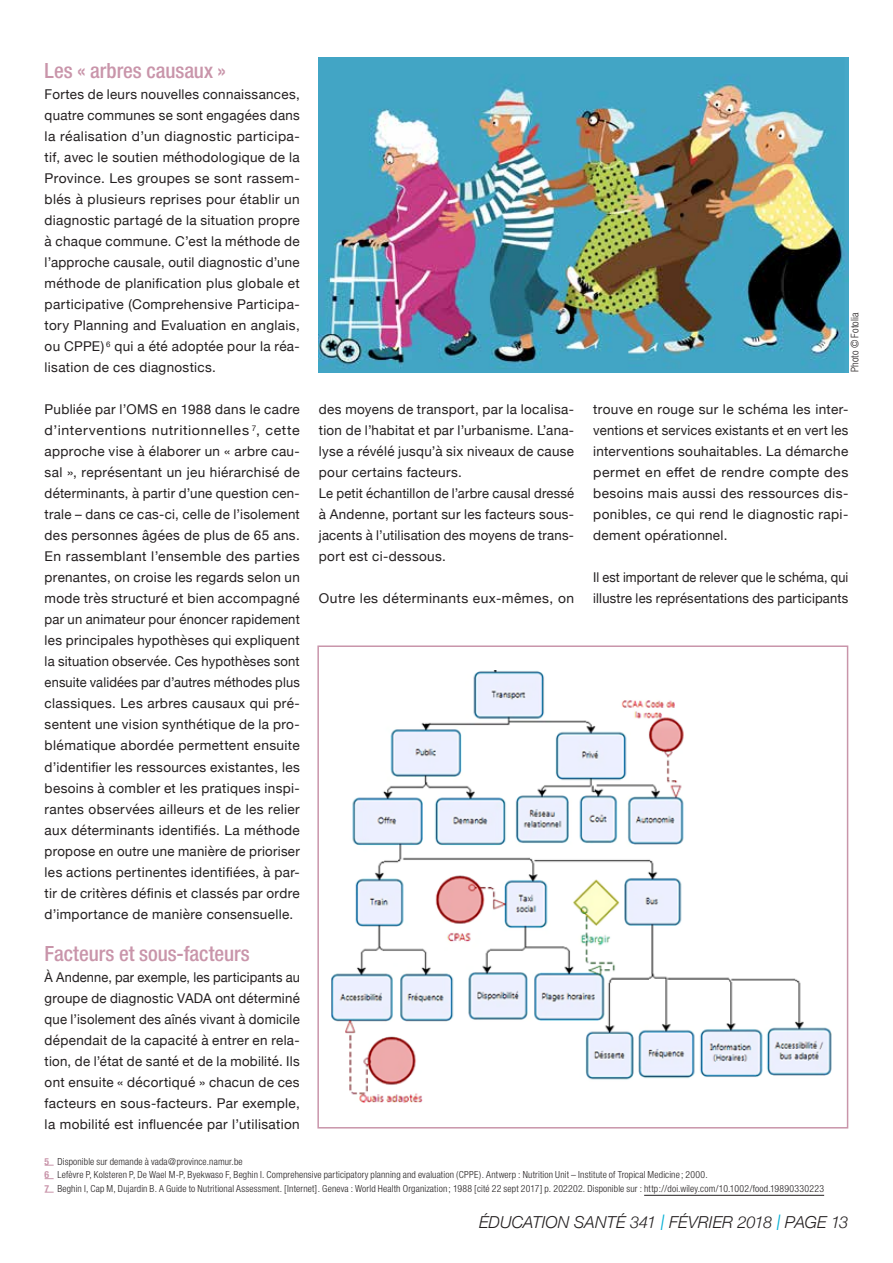
<style>
.page{position:relative;width:893px;height:1263px;background:#fff}
.page>*{position:absolute;margin:0;border:0;box-sizing:border-box;transform-origin:0 0}
.t1{font:500 condensed 21px "Helvetica Neue";color:#c995aa}
.t2{font:italic 300 16.5px "Helvetica Neue";letter-spacing:.005em;color:#231f20}
.t3{font:13.5px/21px "Helvetica Neue";letter-spacing:.025em;color:#231f20;text-align:justify}
.t4{font:13.5px/21px "Helvetica Neue";letter-spacing:.025em;color:#231f20;text-align:justify;scale:.95 1}
.t5{font:13.5px/21px "Helvetica Neue";letter-spacing:.025em;color:#231f20;scale:.94 1}
.t6{font:300 condensed 10.5px "Helvetica Neue";letter-spacing:.01em;color:#231f20}
.t7{font:300 condensed 9.75px/13.5px "Helvetica Neue";letter-spacing:.015em;color:#231f20}
.s1{font-weight:700;color:#c995aa}
.s2{font-size:21.45px;color:#06b0d5}
</style>
<div class="page">
<img style="left:331px;top:670px;width:501px;height:433px">
<div style="left:317px;top:645px;width:531px;height:483px;border:2px solid #c995aa"></div>
<hr style="left:644px;top:1195px;width:180px;height:1px;background:#231f20">
<img style="left:319px;top:57px;width:529px;height:315px">
<h1 class="t1" style="left:45px;top:58px;width:183px">Les « arbres causaux »</h1>
<p class="t3" style="left:45px;top:85px;width:257px">Fortes de leurs nouvelles connaissances, quatre communes se sont engagées dans la réalisation d’un diagnostic participa&shy;tif, avec le soutien méthodologique de la Province. Les groupes se sont rassem&shy;blés à plusieurs reprises pour établir un diagnostic partagé de la situation propre à chaque commune. C’est la méthode de l’approche causale, outil diagnostic d’une méthode de planification plus globale et participative (Comprehensive Participa&shy;tory Planning and Evaluation en anglais, ou CPPE) <sup>6</sup> qui a été adoptée pour la réa&shy;lisation de ces diagnostics.</p>
<p class="t3" style="left:45px;top:400px;width:257px">Publiée par l’OMS en 1988 dans le cadre d’interventions nutritionnelles <sup>7</sup>, cette approche vise à élaborer un « arbre cau&shy;sal », représentant un jeu hiérarchisé de déterminants, à partir d’une question cen&shy;trale – dans ce cas-ci, celle de l’isolement des personnes âgées de plus de 65 ans.<br>En rassemblant l’ensemble des parties prenantes, on croise les regards selon un mode très structuré et bien accompagné par un animateur pour énoncer rapidement les principales hypothèses qui expliquent la situation observée. Ces hypothèses sont ensuite validées par d’autres méthodes plus classiques. Les arbres causaux qui pré&shy;sentent une vision synthétique de la pro&shy;blématique abordée permettent ensuite d’identifier les ressources existantes, les besoins à combler et les pratiques inspi&shy;rantes observées ailleurs et de les relier aux déterminants identifiés. La méthode propose en outre une manière de prioriser les actions pertinentes identifiées, à par&shy;tir de critères définis et classés par ordre d’importance de manière consensuelle.</p>
<h1 class="t1" style="left:45px;top:940px;width:207px">Facteurs et sous-facteurs</h1>
<p class="t4" style="left:45px;top:967px;width:270px">À Andenne, par exemple, les participants au groupe de diagnostic VADA ont déterminé que l’isolement des aînés vivant à domicile dépendait de la capacité à entrer en rela&shy;tion, de l’état de santé et de la mobilité. Ils ont ensuite « décortiqué » chacun de ces facteurs en sous-facteurs. Par exemple, la mobilité est influencée par l’utilisation</p>
<p class="t3" style="left:319px;top:400px;width:257px;text-align:left">des moyens de transport, par la localisa&shy;tion de l’habitat et par l’urbanisme. L’ana&shy;lyse a révélé jusqu’à six niveaux de cause pour certains facteurs.<br>Le petit échantillon de l’arbre causal dressé à Andenne, portant sur les facteurs sous&shy;jacents à l’utilisation des moyens de trans&shy;port est ci-dessous.</p>
<p class="t3" style="left:319px;top:589px;width:257px">Outre les déterminants eux-mêmes, on</p>
<p class="t6" style="left:849px;top:372px;width:61px;rotate:-90deg">Photo © Fotolia</p>
<p class="t3" style="left:593px;top:400px;width:257px">trouve en rouge sur le schéma les inter&shy;ventions et services existants et en vert les interventions souhaitables. La démarche permet en effet de rendre compte des besoins mais aussi des ressources dis&shy;ponibles, ce qui rend le diagnostic rapi&shy;dement opérationnel.</p>
<p class="t5" style="left:593px;top:568px;width:273px">Il est important de relever que le schéma, qui illustre les représentations des participants</p>
<p class="t7" style="left:45px;top:1154px;width:781px"><span class="s1">5</span> Disponible sur demande à vada@province.namur.be<br><span class="s1">6</span> Lefèvre P, Kolsteren P, De Wael M-P, Byekwaso F, Beghin I. Comprehensive participatory planning and evaluation (CPPE). Antwerp : Nutrition Unit – Institute of Tropical Medicine; 2000.<br><span class="s1">7</span> Beghin I, Cap M, Dujardin B. A Guide to Nutritional Assessment. [Internet]. Geneva : World Health Organization; 1988 [cité 22 sept 2017] p. 202202. Disponible sur : http://doi.wiley.com/10.1002/food.19890330223</p>
<p class="t2" style="left:479px;top:1209px;width:371px">ÉDUCATION SANTÉ 341 <span class="s2">I</span> FÉVRIER 2018 <span class="s2">I</span> PAGE 13</p>
</div>
